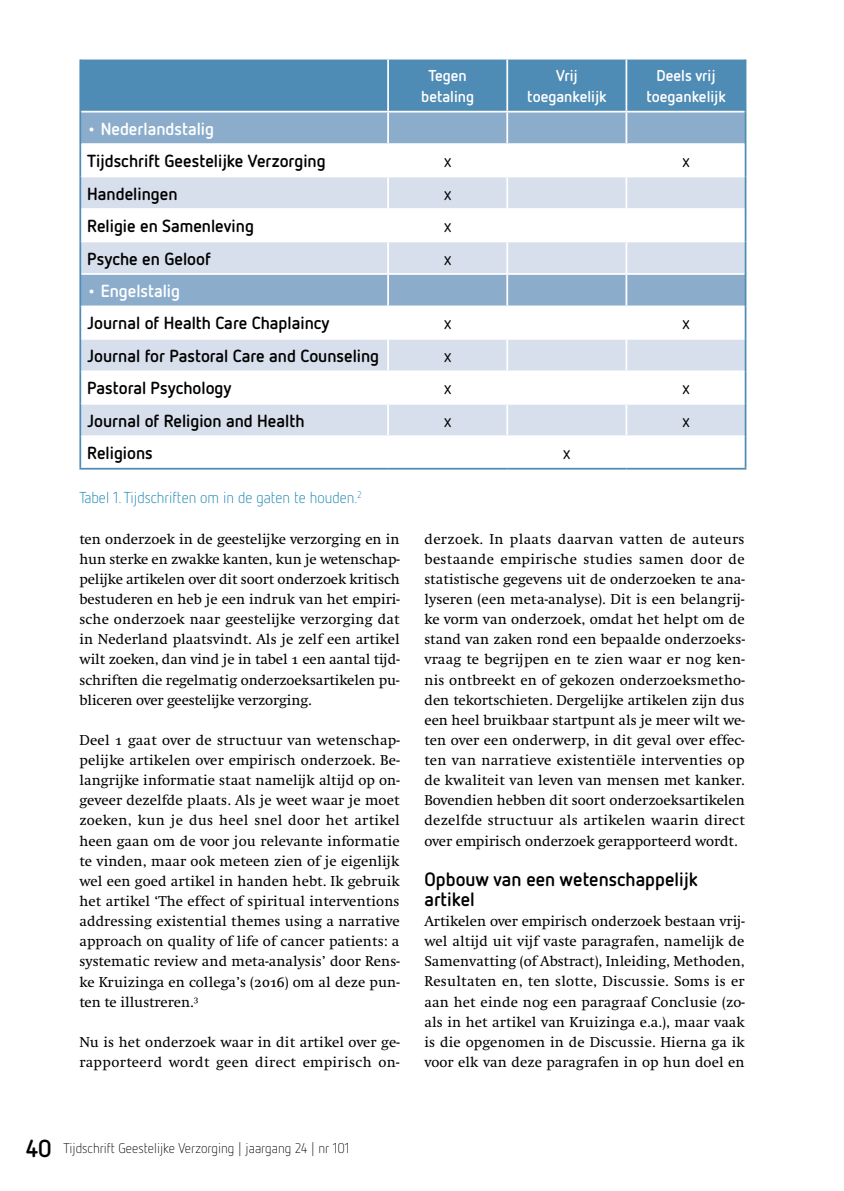
<style>
.page{position:relative;width:844px;height:1191px;background:#fff}
.page>*{position:absolute;margin:0;border:0;box-sizing:border-box;transform-origin:0 0}
.t1{font:700 19.25px/20.1px "Netto OT";color:#000}
.t2{font:700 17.5px "Netto OT";color:#000}
.t3{font:700 17.5px "Netto OT";color:#fff}
.t4{font:17.5px "Netto OT";color:#000}
.t5{font:700 15.75px/21px "Netto OT";color:#fff;text-align:center}
.t6{font:300 15.75px "Netto OT";color:#007aa9}
.t7{font:14.88px/20.1px "Swift ISE";letter-spacing:.005em;color:#000;text-align:justify}
.t8{font:300 14px "Netto OT";color:#000}
.s1{font-weight:700;font-size:24.5px}
</style>
<div class="page">
<div style="left:81px;top:60px;width:663px;height:51px;background:#4e8cb5"></div>
<svg style="left:81px;top:112px;width:663px;height:64px"></svg>
<svg style="left:81px;top:177px;width:663px;height:258px;fill:#d6dfeb"></svg>
<hr style="left:387px;top:60px;width:2px;height:51px;background:#fff">
<hr style="left:506px;top:60px;width:2px;height:51px;background:#fff">
<hr style="left:625px;top:60px;width:2px;height:51px;background:#fff">
<hr style="left:387px;top:112px;width:2px;height:31px;background:#fff">
<hr style="left:506px;top:112px;width:2px;height:31px;background:#fff">
<hr style="left:625px;top:112px;width:2px;height:31px;background:#fff">
<hr style="left:387px;top:177px;width:2px;height:31px;background:#fff">
<hr style="left:506px;top:177px;width:2px;height:31px;background:#fff">
<hr style="left:625px;top:177px;width:2px;height:31px;background:#fff">
<hr style="left:387px;top:242px;width:2px;height:31px;background:#fff">
<hr style="left:506px;top:242px;width:2px;height:31px;background:#fff">
<hr style="left:625px;top:242px;width:2px;height:31px;background:#fff">
<hr style="left:387px;top:275px;width:2px;height:30px;background:#fff">
<hr style="left:506px;top:275px;width:2px;height:30px;background:#fff">
<hr style="left:625px;top:275px;width:2px;height:30px;background:#fff">
<hr style="left:387px;top:210px;width:2px;height:31px;background:#fff">
<hr style="left:387px;top:340px;width:2px;height:30px;background:#fff">
<hr style="left:506px;top:340px;width:2px;height:30px;background:#fff">
<hr style="left:625px;top:340px;width:2px;height:30px;background:#fff">
<hr style="left:387px;top:405px;width:2px;height:30px;background:#fff">
<hr style="left:506px;top:405px;width:2px;height:30px;background:#fff">
<hr style="left:625px;top:405px;width:2px;height:30px;background:#fff">
<hr style="left:81px;top:143px;width:307px;height:2px;background:#fff">
<hr style="left:388px;top:143px;width:119px;height:2px;background:#fff">
<hr style="left:507px;top:143px;width:119px;height:2px;background:#fff">
<hr style="left:626px;top:143px;width:118px;height:2px;background:#fff">
<hr style="left:81px;top:208px;width:307px;height:2px;background:#fff">
<hr style="left:388px;top:208px;width:119px;height:2px;background:#fff">
<hr style="left:507px;top:208px;width:119px;height:2px;background:#fff">
<hr style="left:626px;top:208px;width:118px;height:2px;background:#fff">
<hr style="left:81px;top:241px;width:307px;height:1px;background:#fff">
<hr style="left:388px;top:241px;width:119px;height:1px;background:#fff">
<hr style="left:507px;top:241px;width:119px;height:1px;background:#fff">
<hr style="left:626px;top:241px;width:118px;height:1px;background:#fff">
<hr style="left:81px;top:273px;width:307px;height:2px;background:#fff">
<hr style="left:388px;top:273px;width:119px;height:2px;background:#fff">
<hr style="left:507px;top:273px;width:119px;height:2px;background:#fff">
<hr style="left:626px;top:273px;width:118px;height:2px;background:#fff">
<hr style="left:81px;top:305px;width:307px;height:2px;background:#fff">
<hr style="left:388px;top:305px;width:119px;height:2px;background:#fff">
<hr style="left:507px;top:305px;width:119px;height:2px;background:#fff">
<hr style="left:626px;top:305px;width:118px;height:2px;background:#fff">
<hr style="left:81px;top:338px;width:307px;height:2px;background:#fff">
<hr style="left:388px;top:338px;width:119px;height:2px;background:#fff">
<hr style="left:507px;top:338px;width:119px;height:2px;background:#fff">
<hr style="left:626px;top:338px;width:118px;height:2px;background:#fff">
<hr style="left:81px;top:370px;width:307px;height:2px;background:#fff">
<hr style="left:388px;top:370px;width:119px;height:2px;background:#fff">
<hr style="left:507px;top:370px;width:119px;height:2px;background:#fff">
<hr style="left:626px;top:370px;width:118px;height:2px;background:#fff">
<hr style="left:81px;top:403px;width:307px;height:2px;background:#fff">
<hr style="left:388px;top:403px;width:119px;height:2px;background:#fff">
<hr style="left:507px;top:403px;width:119px;height:2px;background:#fff">
<hr style="left:626px;top:403px;width:118px;height:2px;background:#fff">
<hr style="left:744px;top:60px;width:2px;height:52px;background:#4e8cb5">
<hr style="left:744px;top:112px;width:2px;height:32px;background:#4e8cb5">
<hr style="left:744px;top:144px;width:2px;height:33px;background:#4e8cb5">
<hr style="left:744px;top:177px;width:2px;height:32px;background:#4e8cb5">
<hr style="left:744px;top:209px;width:2px;height:32px;background:#4e8cb5">
<hr style="left:744px;top:241px;width:2px;height:33px;background:#4e8cb5">
<hr style="left:744px;top:274px;width:2px;height:32px;background:#4e8cb5">
<hr style="left:744px;top:306px;width:2px;height:33px;background:#4e8cb5">
<hr style="left:744px;top:339px;width:2px;height:32px;background:#4e8cb5">
<hr style="left:744px;top:371px;width:2px;height:33px;background:#4e8cb5">
<hr style="left:744px;top:404px;width:2px;height:32px;background:#4e8cb5">
<hr style="left:744px;top:436px;width:2px;height:32px;background:#4e8cb5">
<hr style="left:79px;top:468px;width:309px;height:1px;background:#4e8cb5">
<hr style="left:388px;top:468px;width:119px;height:1px;background:#4e8cb5">
<hr style="left:507px;top:468px;width:119px;height:1px;background:#4e8cb5">
<hr style="left:626px;top:468px;width:120px;height:1px;background:#4e8cb5">
<hr style="left:79px;top:60px;width:2px;height:52px;background:#4e8cb5">
<hr style="left:79px;top:112px;width:2px;height:32px;background:#4e8cb5">
<hr style="left:79px;top:144px;width:2px;height:33px;background:#4e8cb5">
<hr style="left:79px;top:177px;width:2px;height:32px;background:#4e8cb5">
<hr style="left:79px;top:209px;width:2px;height:32px;background:#4e8cb5">
<hr style="left:79px;top:241px;width:2px;height:33px;background:#4e8cb5">
<hr style="left:79px;top:274px;width:2px;height:32px;background:#4e8cb5">
<hr style="left:79px;top:306px;width:2px;height:33px;background:#4e8cb5">
<hr style="left:79px;top:339px;width:2px;height:32px;background:#4e8cb5">
<hr style="left:79px;top:371px;width:2px;height:33px;background:#4e8cb5">
<hr style="left:79px;top:404px;width:2px;height:32px;background:#4e8cb5">
<hr style="left:79px;top:436px;width:2px;height:32px;background:#4e8cb5">
<p class="t5" style="left:421px;top:65px;width:54px">Tegen betaling</p>
<p class="t5" style="left:527px;top:65px;width:81px">Vrij toegankelijk</p>
<p class="t5" style="left:646px;top:65px;width:81px">Deels vrij toegankelijk</p>
<p class="t3" style="left:87px;top:117px;width:128px">• Nederlandstalig</p>
<p class="t2" style="left:87px;top:150px;width:240px">Tijdschrift Geestelijke Verzorging</p>
<p class="t4" style="left:444px;top:150px;width:9px">x</p>
<p class="t4" style="left:682px;top:150px;width:9px">x</p>
<p class="t2" style="left:87px;top:182px;width:92px">Handelingen</p>
<p class="t4" style="left:444px;top:183px;width:9px">x</p>
<p class="t2" style="left:87px;top:215px;width:168px">Religie en Samenleving</p>
<p class="t4" style="left:444px;top:215px;width:9px">x</p>
<p class="t2" style="left:87px;top:247px;width:125px">Psyche en Geloof</p>
<p class="t4" style="left:444px;top:247px;width:9px">x</p>
<p class="t3" style="left:87px;top:280px;width:94px">• Engelstalig</p>
<p class="t2" style="left:87px;top:312px;width:244px">Journal of Health Care Chaplaincy</p>
<p class="t4" style="left:444px;top:312px;width:9px">x</p>
<p class="t4" style="left:682px;top:312px;width:9px">x</p>
<p class="t2" style="left:87px;top:345px;width:293px">Journal for Pastoral Care and Counseling</p>
<p class="t4" style="left:444px;top:345px;width:9px">x</p>
<p class="t2" style="left:87px;top:377px;width:146px">Pastoral Psychology</p>
<p class="t4" style="left:444px;top:377px;width:9px">x</p>
<p class="t4" style="left:682px;top:377px;width:9px">x</p>
<p class="t2" style="left:87px;top:409px;width:219px">Journal of Religion and Health</p>
<p class="t4" style="left:444px;top:410px;width:9px">x</p>
<p class="t4" style="left:682px;top:410px;width:9px">x</p>
<p class="t2" style="left:87px;top:442px;width:67px">Religions</p>
<p class="t4" style="left:563px;top:442px;width:9px">x</p>
<p class="t6" style="left:79px;top:488px;width:284px">Tabel 1. Tijdschriften om in de gaten te houden.<sup>2</sup></p>
<p class="t7" style="left:79px;top:529px;width:322px">ten onderzoek in de geestelijke verzorging en in hun sterke en zwakke kanten, kun je wetenschap&shy;pelijke artikelen over dit soort onderzoek kritisch bestuderen en heb je een indruk van het empiri&shy;sche onderzoek naar geestelijke verzorging dat in Nederland plaatsvindt. Als je zelf een artikel wilt zoeken, dan vind je in tabel 1 een aantal tijd&shy;schriften die regelmatig onderzoeksartikelen pu&shy;bliceren over geestelijke verzorging.</p>
<p class="t7" style="left:79px;top:730px;width:322px">Deel 1 gaat over de structuur van wetenschap&shy;pelijke artikelen over empirisch onderzoek. Be&shy;langrijke informatie staat namelijk altijd op on&shy;geveer dezelfde plaats. Als je weet waar je moet zoeken, kun je dus heel snel door het artikel heen gaan om de voor jou relevante informatie te vinden, maar ook meteen zien of je eigenlijk wel een goed artikel in handen hebt. Ik gebruik het artikel ‘The effect of spiritual interventions addressing existential themes using a narrative approach on quality of life of cancer patients: a systematic review and meta-analysis’ door Rens&shy;ke Kruizinga en collega’s (2016) om al deze pun&shy;ten te illustreren.<sup>3</sup></p>
<p class="t7" style="left:79px;top:1032px;width:321px">Nu is het onderzoek waar in dit artikel over ge&shy;rapporteerd wordt geen direct empirisch on-</p>
<p class="t7" style="left:424px;top:529px;width:322px">derzoek. In plaats daarvan vatten de auteurs bestaande empirische studies samen door de statistische gegevens uit de onderzoeken te ana&shy;lyseren (een meta-analyse). Dit is een belangrij&shy;ke vorm van onderzoek, omdat het helpt om de stand van zaken rond een bepaalde onderzoeks&shy;vraag te begrijpen en te zien waar er nog ken&shy;nis ontbreekt en of gekozen onderzoeksmetho&shy;den tekortschieten. Dergelijke artikelen zijn dus een heel bruikbaar startpunt als je meer wilt we&shy;ten over een onderwerp, in dit geval over effec&shy;ten van narratieve existentiële interventies op de kwaliteit van leven van mensen met kanker.<br>Bovendien hebben dit soort onderzoeksartikelen dezelfde structuur als artikelen waarin direct over empirisch onderzoek gerapporteerd wordt.</p>
<p class="t1" style="left:424px;top:868px;width:274px">Opbouw van een wetenschappelijk artikel</p>
<p class="t7" style="left:424px;top:911px;width:322px">Artikelen over empirisch onderzoek bestaan vrij&shy;wel altijd uit vijf vaste paragrafen, namelijk de Samenvatting (of Abstract), Inleiding, Methoden, Resultaten en, ten slotte, Discussie. Soms is er aan het einde nog een paragraaf Conclusie (zo&shy;als in het artikel van Kruizinga e.a.), maar vaak is die opgenomen in de Discussie. Hierna ga ik voor elk van deze paragrafen in op hun doel en</p>
<p class="t8" style="left:26px;top:1139px;width:325px"><span class="s1">40</span> Tijdschrift Geestelijke Verzorging | jaargang 24 | nr 101</p>
</div>
